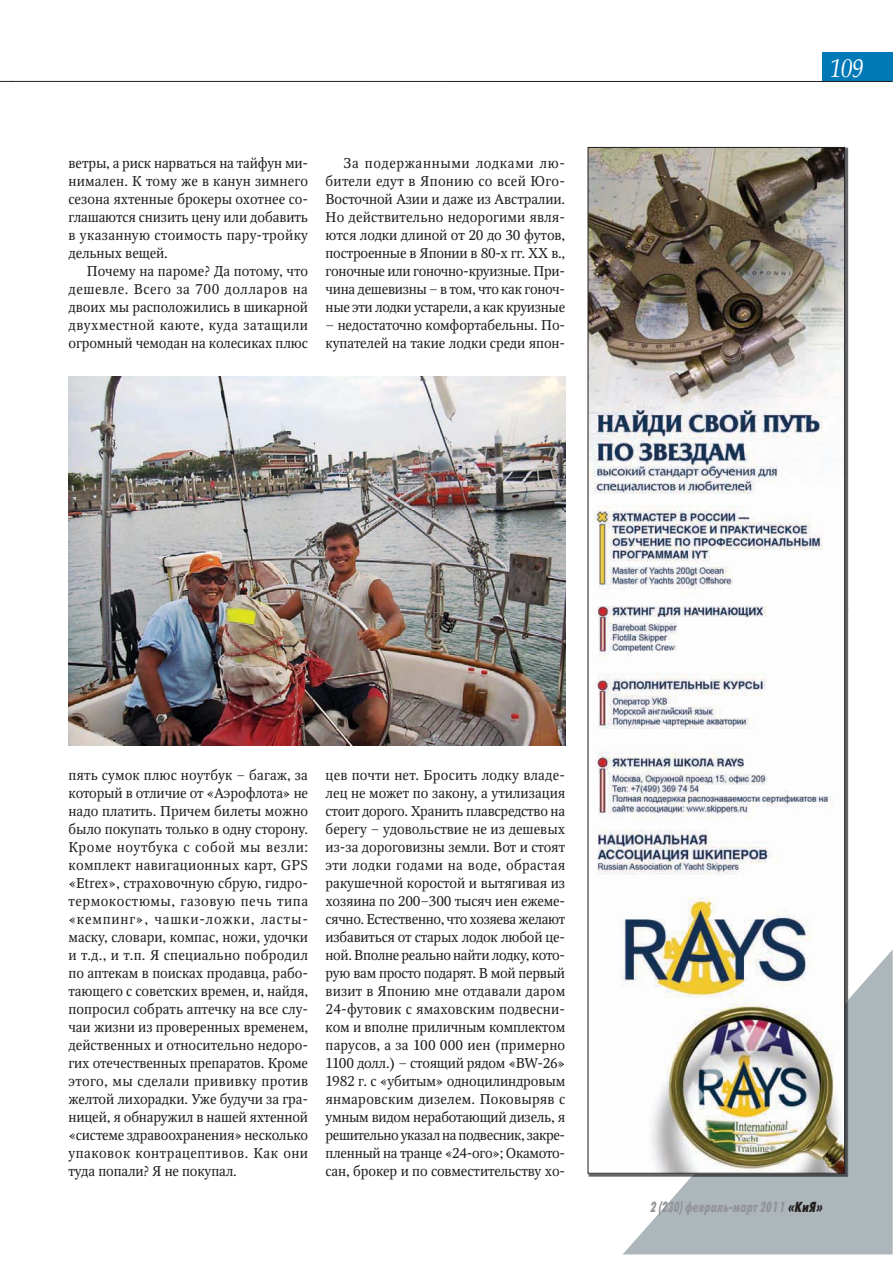
<style>
.page{position:relative;width:893px;height:1263px;background:#fff}
.page>*{position:absolute;margin:0;border:0;box-sizing:border-box;transform-origin:0 0}
.t1{font:italic 26.25px "Palatino Linotype";color:#fff;scale:.9 1}
.t2{font:italic 14.55px "Futuris X Cond C";color:#939598;scale:.9 1}
.t3{font:14.1px/18px "Octava C";letter-spacing:-.01em;color:#231f20;text-align:justify}
.s1{color:#231f20}
</style>
<div class="page">
<svg style="left:0;top:81px;width:12px;height:1px"></svg>
<div style="left:822px;top:52px;width:70px;height:29px;background:#0079b6"></div>
<hr style="left:12px;top:81px;width:881px;height:1px;background:#231f20">
<img style="left:69px;top:377px;width:496px;height:369px">
<svg style="left:623px;top:949px;width:270px;height:305px;fill:#adb7bb"></svg>
<img style="left:587px;top:1074px;width:104px;height:103px">
<img style="left:691px;top:1000px;width:157px;height:177px">
<img style="left:590px;top:149px;width:253px;height:1023px">
<p class="t3" style="left:69px;top:156px;width:241px">ветры, а риск нарваться на тайфун ми&shy;нимален. К тому же в канун зимнего сезона яхтенные брокеры охотнее со&shy;глашаются снизить цену или добавить в указанную стоимость пару-тройку дельных вещей.</p>
<p class="t3" style="left:69px;top:264px;width:241px;text-indent:18px">Почему на пароме? Да потому, что дешевле. Всего за 700 долларов на двоих мы расположились в шикарной двухместной каюте, куда затащили огромный чемодан на колесиках плюс</p>
<p class="t3" style="left:326px;top:156px;width:241px;text-indent:18px">За подержанными лодками лю&shy;бители едут в Японию со всей Юго-Восточной Азии и даже из Австралии.<br>Но действительно недорогими явля&shy;ются лодки длиной от 20 до 30 футов, построенные в Японии в 80-х гг. XX в., гоночные или гоночно-круизные. При&shy;чина дешевизны – в том, что как гоноч&shy;ные эти лодки устарели, а как круизные</p>
<p class="t3" style="left:326px;top:318px;width:241px">– недостаточно комфортабельны. По&shy;купателей на такие лодки среди япон-</p>
<h1 class="t1" style="left:830px;top:53px;width:40px">109</h1>
<p class="t3" style="left:69px;top:768px;width:241px">пять сумок плюс ноутбук – багаж, за который в отличие от «Аэрофлота» не надо платить. Причем билеты можно было покупать только в одну сторону.<br>Кроме ноутбука с собой мы везли: комплект навигационных карт, GPS «Etrex», страховочную сбрую, гидро&shy;термокостюмы, газовую печь типа «кемпинг», чашки-ложки, ласты&shy;маску, словари, компас, ножи, удочки и т.д., и т.п. Я специально побродил по аптекам в поисках продавца, рабо&shy;тающего с советских времен, и, найдя, попросил собрать аптечку на все слу&shy;чаи жизни из проверенных временем, действенных и относительно недоро&shy;гих отечественных препаратов. Кроме этого, мы сделали прививку против желтой лихорадки. Уже будучи за гра&shy;ницей, я обнаружил в нашей яхтенной «системе здравоохранения» несколько упаковок контрацептивов. Как они туда попали? Я не покупал.</p>
<p class="t3" style="left:326px;top:768px;width:241px">цев почти нет. Бросить лодку владе&shy;лец не может по закону, а утилизация стоит дорого. Хранить плавсредство на берегу – удовольствие не из дешевых из-за дороговизны земли. Вот и стоят эти лодки годами на воде, обрастая ракушечной коростой и вытягивая из хозяина по 200–300 тысяч иен ежеме&shy;сячно. Естественно, что хозяева желают избавиться от старых лодок любой це&shy;ной. Вполне реально найти лодку, кото&shy;рую вам просто подарят. В мой первый визит в Японию мне отдавали даром 24-футовик с ямаховским подвесни&shy;ком и вполне приличным комплектом парусов, а за 100 000 иен (примерно 1100 долл.) – стоящий рядом «BW-26» 1982 г. с «убитым» одноцилиндровым янмаровским дизелем. Поковыряв с умным видом неработающий дизель, я решительно указал на подвесник, закре&shy;пленный на транце «24-ого»; Окамото&shy;сан, брокер и по совместительству хо-</p>
<p class="t2" style="left:650px;top:1199px;width:196px">2 (230)февраль-март2011 <span class="s1">«КиЯ»</span></p>
</div>
